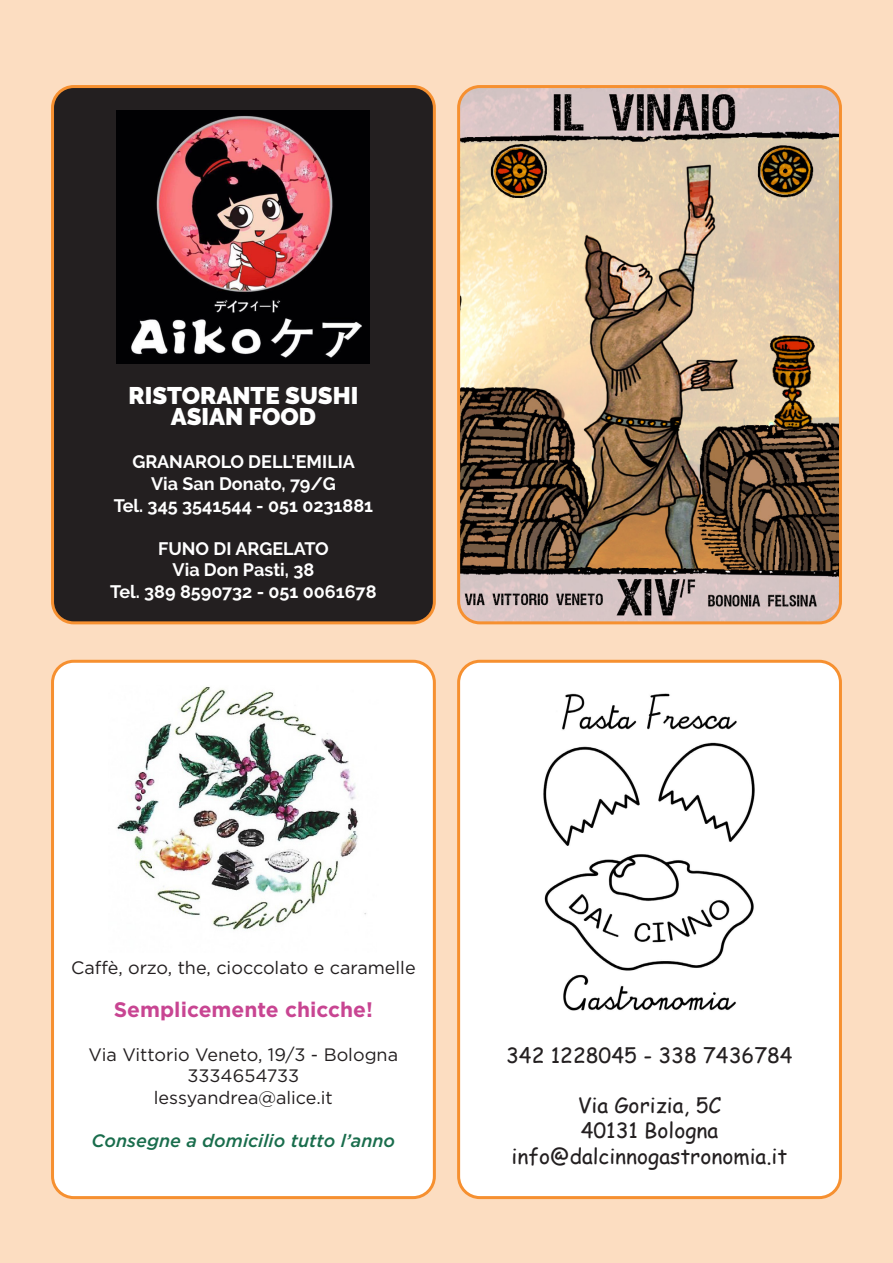
<style>
.page{position:relative;width:893px;height:1263px;background:#fcddc1}
.page>*{position:absolute;margin:0;border:0;box-sizing:border-box;transform-origin:0 0}
.t1{font:900 24px "Raleway";color:#fff}
.t2{font:21px "Comic Sans MS";color:#231f20}
.t3{font:700 21px "Gotham";color:#c84592}
.t4{font:700 18px "Raleway";color:#fff}
.t5{font:18px "Gotham";color:#231f20}
.t6{font:italic 500 18px "Gotham";color:#196d4c}
</style>
<div class="page">
<img style="left:461px;top:89px;width:377px;height:532px">
<div style="left:457px;top:85px;width:385px;height:539px;border:3px solid #f69030;border-radius:21px"></div>
<div style="left:53px;top:87px;width:381px;height:536px;background:#231f20;border-radius:21px"></div>
<div style="left:51px;top:85px;width:385px;height:539px;border:3px solid #f69030;border-radius:21px"></div>
<div style="left:459px;top:661px;width:381px;height:536px;background:#fff;border-radius:21px"></div>
<img style="left:543px;top:693px;width:212px;height:318px">
<div style="left:457px;top:660px;width:385px;height:539px;border:3px solid #f69030;border-radius:21px"></div>
<div style="left:53px;top:661px;width:381px;height:536px;background:#fff;border-radius:21px"></div>
<div style="left:51px;top:660px;width:385px;height:539px;border:3px solid #f69030;border-radius:21px"></div>
<img style="left:117px;top:687px;width:249px;height:243px">
<img style="left:117px;top:110px;width:253px;height:253px">
<p class="t1" style="left:129px;top:382px;width:231px">RISTORANTE SUSHI</p>
<p class="t1" style="left:171px;top:403px;width:146px">ASIAN FOOD</p>
<p class="t4" style="left:132px;top:452px;width:224px">GRANAROLO DELL'EMILIA</p>
<p class="t4" style="left:151px;top:473px;width:186px">Via San Donato, 79/G</p>
<p class="t4" style="left:114px;top:495px;width:261px">Tel. 345 3541544 - 051 0231881</p>
<p class="t4" style="left:158px;top:538px;width:172px">FUNO DI ARGELATO</p>
<p class="t4" style="left:173px;top:560px;width:143px">Via Don Pasti, 38</p>
<p class="t4" style="left:110px;top:581px;width:268px">Tel. 389 8590732 - 051 0061678</p>
<p class="t5" style="left:71px;top:956px;width:346px">Caffè, orzo, the, cioccolato e caramelle</p>
<p class="t3" style="left:114px;top:996px;width:260px">Semplicemente chicche!</p>
<p class="t5" style="left:89px;top:1043px;width:311px">Via Vittorio Veneto, 19/3 - Bologna</p>
<p class="t5" style="left:188px;top:1064px;width:113px">3334654733</p>
<p class="t5" style="left:154px;top:1086px;width:180px">lessyandrea@alice.it</p>
<p class="t6" style="left:92px;top:1129px;width:305px">Consegne a domicilio tutto l’anno</p>
<p class="t2" style="left:506px;top:1040px;width:288px">342 1228045 - 338 7436784</p>
<p class="t2" style="left:578px;top:1090px;width:145px">Via Gorizia, 5C</p>
<p class="t2" style="left:581px;top:1115px;width:139px">40131 Bologna</p>
<p class="t2" style="left:512px;top:1140px;width:277px">info@dalcinnogastronomia.it</p>
</div>
